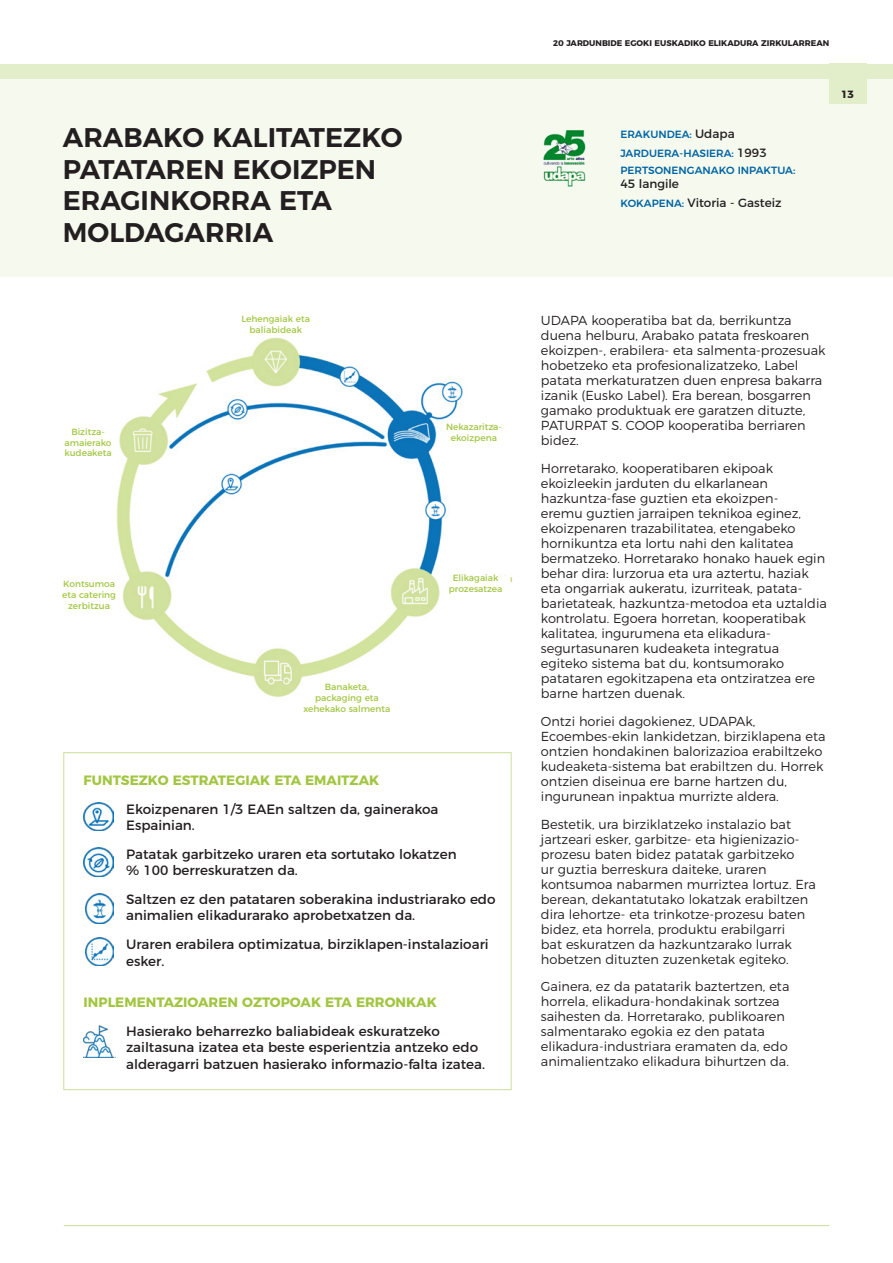
<style>
.page{position:relative;width:893px;height:1263px;background:#fff}
.page>*{position:absolute;margin:0;border:0;box-sizing:border-box;transform-origin:0 0}
.Titular{font:600 27px/31.5px "Montserrat";color:#231f20}
.Estrategia{font:13.5px/16.2px "Montserrat";color:#231f20}
.t1{font:700 13.5px "Montserrat";color:#a2c641}
.Texto_seguido{font:300 13.05px/15px "Montserrat";color:#231f20}
.Datos{font:12px "Montserrat";color:#231f20}
.Datos-2{font:500 10.5px "Montserrat";color:#0065a4}
.t2{font:700 10.5px "Montserrat";color:#231f20}
.Texto_grafico{font:9px/10.8px "Montserrat";color:#a2c641;text-align:center}
.t3{font:700 8.25px "Montserrat";color:#231f20}
.s1{font-weight:400;font-size:12px;color:#231f20}
.s2{font-weight:500;font-size:10.5px;color:#0065a4}
</style>
<div class="page">
<div style="left:0;top:79px;width:893px;height:198px;background:#f5f9ee"></div>
<div style="left:0;top:64px;width:893px;height:15px;background:#e2edc9"></div>
<div style="left:829px;top:64px;width:38px;height:40px;background:#e2edc9"></div>
<hr style="left:64px;top:1225px;width:765px;height:1px;background:#c9df98">
<div style="left:63px;top:752px;width:448px;height:338px;border:1px solid #c9df98"></div>
<img style="left:116px;top:337px;width:397px;height:360px">
<img style="left:83px;top:1026px;width:31px;height:31px">
<img style="left:543px;top:130px;width:43px;height:57px">
<img style="left:84px;top:802px;width:30px;height:28px">
<img style="left:84px;top:847px;width:30px;height:29px">
<img style="left:85px;top:894px;width:29px;height:30px">
<img style="left:85px;top:937px;width:29px;height:29px">
<p class="Titular" style="left:63px;top:120px;width:341px">ARABAKO KALITATEZKO<br>PATATAREN EKOIZPEN<br>ERAGINKORRA ETA<br>MOLDAGARRIA</p>
<p class="Texto_grafico" style="left:64px;top:425px;width:49px">Bizitza&shy;amaierako kudeaketa</p>
<p class="Texto_grafico" style="left:62px;top:578px;width:55px">Kontsumoa eta catering zerbitzua</p>
<p class="Texto_grafico" style="left:241px;top:313px;width:70px">Lehengaiak eta baliabideak</p>
<p class="Texto_grafico" style="left:303px;top:681px;width:88px">Banaketa, packaging eta xehekako salmenta</p>
<p class="Texto_grafico" style="left:446px;top:421px;width:57px">Nekazaritza&shy;ekoizpena</p>
<p class="Texto_grafico" style="left:449px;top:572px;width:55px">Elikagaiak prozesatzea</p>
<p class="t1" style="left:84px;top:769px;width:297px">FUNTSEZKO ESTRATEGIAK ETA EMAITZAK</p>
<p class="Estrategia" style="left:126px;top:800px;width:314px">Ekoizpenaren 1/3 EAEn saltzen da, gainerakoa<br>Espainian.</p>
<p class="Estrategia" style="left:126px;top:845px;width:332px">Patatak garbitzeko uraren eta sortutako lokatzen % 100 berreskuratzen da.</p>
<p class="Estrategia" style="left:126px;top:890px;width:371px">Saltzen ez den patataren soberakina industriarako edo animalien elikadurarako aprobetxatzen da.</p>
<p class="Estrategia" style="left:126px;top:935px;width:364px">Uraren erabilera optimizatua, birziklapen-instalazioari esker.</p>
<p class="t1" style="left:84px;top:991px;width:355px">INPLEMENTAZIOAREN OZTOPOAK ETA ERRONKAK</p>
<p class="Estrategia" style="left:126px;top:1022px;width:360px">Hasierako beharrezko baliabideak eskuratzeko zailtasuna izatea eta beste esperientzia antzeko edo alderagarri batzuen hasierako informazio-falta izatea.</p>
<p class="t3" style="left:553px;top:37px;width:278px">20 JARDUNBIDE EGOKI EUSKADIKO ELIKADURA ZIRKULARREAN</p>
<p class="Datos-2" style="left:620px;top:126px;width:116px">ERAKUNDEA: <span class="s1">Udapa</span></p>
<p class="Datos-2" style="left:620px;top:145px;width:148px">JARDUERA-HASIERA: <span class="s1">1993</span></p>
<p class="Datos-2" style="left:620px;top:161px;width:177px">PERTSONENGANAKO INPAKTUA:</p>
<p class="Datos" style="left:620px;top:174px;width:60px">45 langile</p>
<p class="Datos" style="left:620px;top:193px;width:163px"><span class="s2">KOKAPENA:</span> Vitoria - Gasteiz</p>
<p class="t2" style="left:841px;top:86px;width:14px">13</p>
<p class="Texto_seguido" style="left:541px;top:312px;width:286px">UDAPA kooperatiba bat da, berrikuntza duena helburu, Arabako patata freskoaren ekoizpen-, erabilera- eta salmenta-prozesuak hobetzeko eta profesionalizatzeko, Label patata merkaturatzen duen enpresa bakarra izanik (Eusko Label). Era berean, bosgarren gamako produktuak ere garatzen dituzte, PATURPAT S. COOP kooperatiba berriaren bidez.</p>
<p class="Texto_seguido" style="left:541px;top:460px;width:288px">Horretarako, kooperatibaren ekipoak ekoizleekin jarduten du elkarlanean hazkuntza-fase guztien eta ekoizpen-<br>eremu guztien jarraipen teknikoa eginez, ekoizpenaren trazabilitatea, etengabeko hornikuntza eta lortu nahi den kalitatea bermatzeko. Horretarako honako hauek egin behar dira: lurzorua eta ura aztertu, haziak eta ongarriak aukeratu, izurriteak, patata&shy;barietateak, hazkuntza-metodoa eta uztaldia kontrolatu. Egoera horretan, kooperatibak kalitatea, ingurumena eta elikadura&shy;segurtasunaren kudeaketa integratua egiteko sistema bat du, kontsumorako patataren egokitzapena eta ontziratzea ere barne hartzen duenak.</p>
<p class="Texto_seguido" style="left:541px;top:712px;width:286px">Ontzi horiei dagokienez, UDAPAk, Ecoembes-ekin lankidetzan, birziklapena eta ontzien hondakinen balorizazioa erabiltzeko kudeaketa-sistema bat erabiltzen du. Horrek ontzien diseinua ere barne hartzen du, ingurunean inpaktua murrizte aldera.</p>
<p class="Texto_seguido" style="left:541px;top:815px;width:276px">Bestetik, ura birziklatzeko instalazio bat jartzeari esker, garbitze- eta higienizazio&shy;prozesu baten bidez patatak garbitzeko<br>ur guztia berreskura daiteke, uraren kontsumoa nabarmen murriztea lortuz. Era berean, dekantatutako lokatzak erabiltzen dira lehortze- eta trinkotze-prozesu baten bidez, eta horrela, produktu erabilgarri<br>bat eskuratzen da hazkuntzarako lurrak hobetzen dituzten zuzenketak egiteko.</p>
<p class="Texto_seguido" style="left:541px;top:978px;width:250px">Gainera, ez da patatarik baztertzen, eta horrela, elikadura-hondakinak sortzea saihesten da. Horretarako, publikoaren salmentarako egokia ez den patata elikadura-industriara eramaten da, edo animalientzako elikadura bihurtzen da.</p>
</div>
